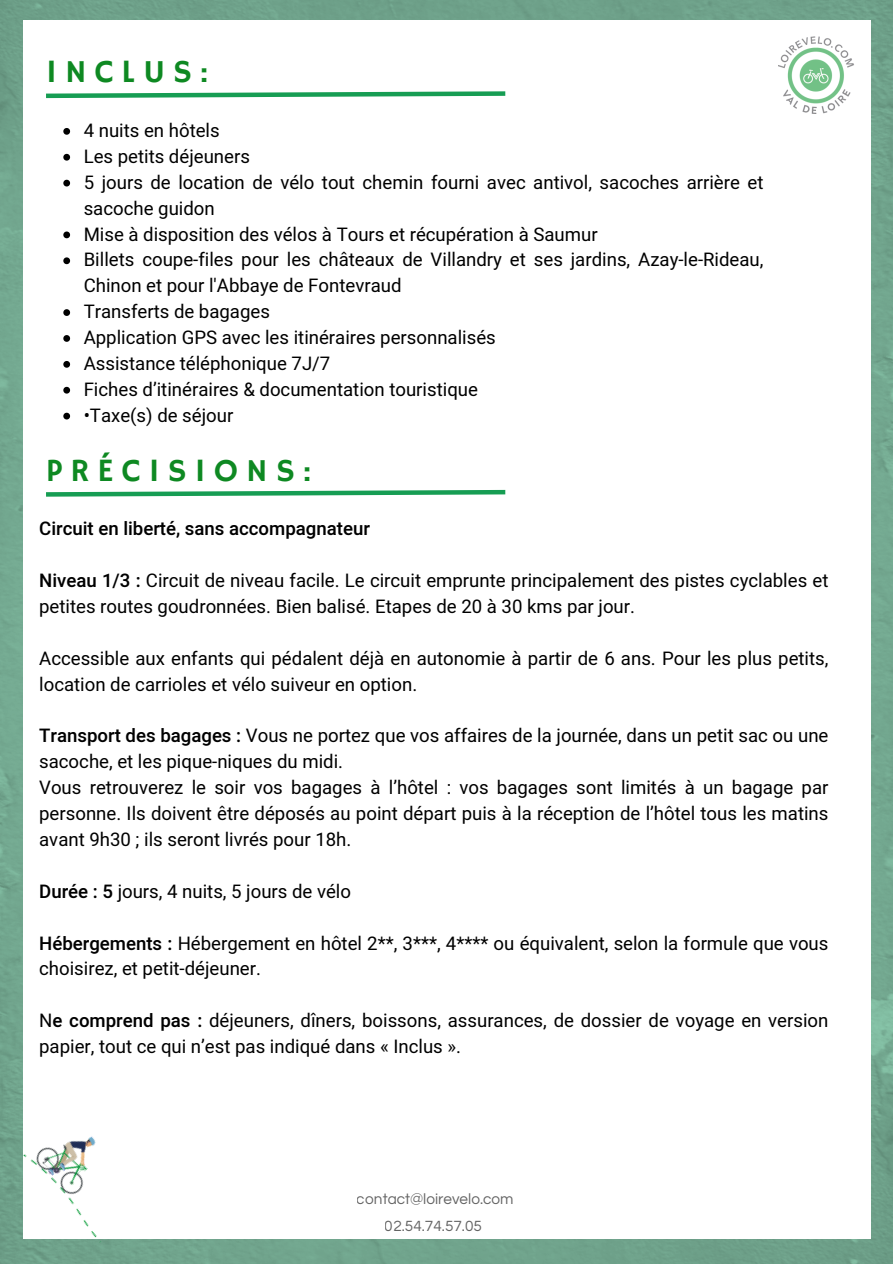
<style>
.page{position:relative;width:893px;height:1264px;background:#fff}
.page>*{position:absolute;margin:0;border:0;box-sizing:border-box;transform-origin:0 0}
.t1{font:32.4px "Hammersmith One";letter-spacing:.25em;color:#0e8922}
.t2{font:18.6px/25.8px "Heebo";color:#000}
.t3{font:500 18.6px "Heebo";color:#000}
.t4{font:15.3px "Questrial";color:#000}
.s1{font-weight:500}
</style>
<div class="page">
<img style="left:0;top:0;width:892px;height:1263px">
<div style="left:23px;top:20px;width:847px;height:1218px;background:#fff"></div>
<svg style="left:46px;top:91px;width:460px;height:8px"></svg>
<img style="left:0;top:1092px;width:168px;height:171px">
<svg style="left:63px;top:128px;width:7px;height:7px"></svg>
<svg style="left:63px;top:154px;width:7px;height:7px"></svg>
<svg style="left:63px;top:180px;width:7px;height:6px"></svg>
<svg style="left:63px;top:231px;width:7px;height:7px"></svg>
<svg style="left:63px;top:257px;width:7px;height:7px"></svg>
<svg style="left:63px;top:309px;width:7px;height:7px"></svg>
<svg style="left:63px;top:335px;width:7px;height:7px"></svg>
<svg style="left:63px;top:361px;width:7px;height:7px"></svg>
<svg style="left:63px;top:387px;width:7px;height:6px"></svg>
<svg style="left:63px;top:413px;width:7px;height:6px"></svg>
<svg style="left:46px;top:489px;width:460px;height:8px"></svg>
<img style="left:778px;top:36px;width:76px;height:77px">
<h1 class="t1" style="left:46px;top:53px;width:164px">INCLUS:</h1>
<p class="t2" style="left:84px;top:118px;width:137px">4 nuits en hôtels</p>
<p class="t2" style="left:84px;top:144px;width:168px">Les petits déjeuners</p>
<p class="t2" style="left:84px;top:170px;width:681px">5 jours de location de vélo tout chemin fourni avec antivol, sacoches arrière et sacoche guidon</p>
<p class="t2" style="left:84px;top:222px;width:515px">Mise à disposition des vélos à Tours et récupération à Saumur</p>
<p class="t2" style="left:84px;top:248px;width:681px">Billets coupe-files pour les châteaux de Villandry et ses jardins, Azay-le-Rideau,<br>Chinon et pour l'Abbaye de Fontevraud</p>
<p class="t2" style="left:84px;top:299px;width:188px">Transferts de bagages</p>
<p class="t2" style="left:84px;top:325px;width:413px">Application GPS avec les itinéraires personnalisés</p>
<p class="t2" style="left:84px;top:351px;width:248px">Assistance téléphonique 7J/7</p>
<p class="t2" style="left:84px;top:377px;width:396px">Fiches d’itinéraires &amp; documentation touristique</p>
<p class="t2" style="left:84px;top:403px;width:151px">•Taxe(s) de séjour</p>
<p class="t1" style="left:46px;top:451px;width:266px">PRÉCISIONS:</p>
<h1 class="t3" style="left:39px;top:516px;width:332px">Circuit en liberté, sans accompagnateur</h1>
<h2 class="t2" style="left:39px;top:568px;width:790px"><span class="s1">Niveau 1/3 :</span> Circuit de niveau facile. Le circuit emprunte principalement des pistes cyclables et petites routes goudronnées. Bien balisé. Etapes de 20 à 30 kms par jour.</h2>
<h3 class="t2" style="left:39px;top:646px;width:790px">Accessible aux enfants qui pédalent déjà en autonomie à partir de 6 ans. Pour les plus petits, location de carrioles et vélo suiveur en option.</h3>
<h3 class="t2" style="left:39px;top:723px;width:790px"><span class="s1">Transport des bagages :</span> Vous ne portez que vos affaires de la journée, dans un petit sac ou une sacoche, et les pique-niques du midi.<br>Vous retrouverez le soir vos bagages à l’hôtel : vos bagages sont limités à un bagage par personne. Ils doivent être déposés au point départ puis à la réception de l’hôtel tous les matins avant 9h30 ; ils seront livrés pour 18h.</h3>
<h3 class="t2" style="left:39px;top:879px;width:313px"><span class="s1">Durée : 5</span> jours, 4 nuits, 5 jours de vélo</h3>
<h3 class="t2" style="left:39px;top:930px;width:790px"><span class="s1">Hébergements :</span> Hébergement en hôtel 2**, 3***, 4**** ou équivalent, selon la formule que vous choisirez, et petit-déjeuner.</h3>
<h3 class="t2" style="left:39px;top:1008px;width:790px">N<span class="s1">e comprend pas :</span> déjeuners, dîners, boissons, assurances, de dossier de voyage en version papier, tout ce qui n’est pas indiqué dans « Inclus ».</h3>
<p class="t4" style="left:357px;top:1190px;width:158px">contact@loirevelo.com</p>
<p class="t4" style="left:385px;top:1218px;width:98px">02.54.74.57.05</p>
</div>
